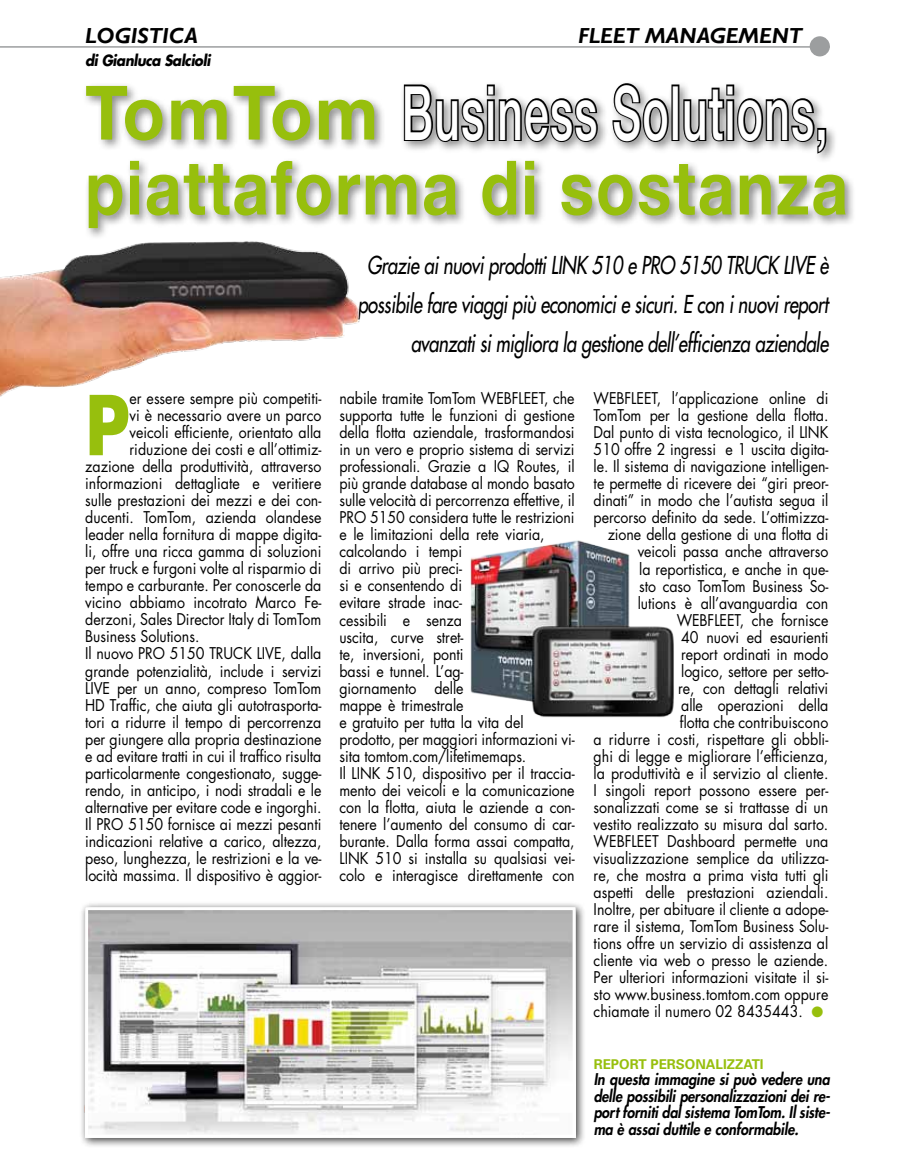
<style>
.page{position:relative;width:915px;height:1170px;background:#fff}
.page>*{position:absolute;margin:0;border:0;box-sizing:border-box;transform-origin:0 0}
.t1{font:700 80.1px "Futura Std";color:#97bf0d;scale:.84 1}
.t2{font:700 75px/74.8px "Helvetica Neue LT Std";letter-spacing:.03em;color:#97bf0d;scale:.93 1}
.t3{font:italic 500 24px/39px "Futura Std";letter-spacing:-.02em;color:#000;text-align:right;scale:.77 1}
.t4{font:italic 700 21.75px "Gill Sans";color:#000}
.t5{font:15.75px/17px "Futura Std";letter-spacing:-.005em;color:#000;scale:.9 1}
.t6{font:italic 800 15.75px/16.5px "Futura Std";letter-spacing:-.005em;color:#000;text-align:justify;scale:.9 1}
.t7{font:italic 700 15px "Futura Std";letter-spacing:-.035em;color:#000;scale:.9 1}
.t8{font:700 13.5px "Univers LT Std";color:#97bf0d}
.s1{font-weight:500;color:#fff}
.s2{color:#97bf0d}
</style>
<div class="page">
<hr style="left:0;top:46px;width:829px;height:2px;background:#9c9e9f">
<div style="left:809px;top:36px;width:20px;height:20px;background:#9c9e9f;border-radius:50%"></div>
<div style="left:79px;top:900px;width:506px;height:247px;background:#000;opacity:.75"></div>
<img style="left:89px;top:911px;width:482px;height:222px">
<div style="left:85px;top:907px;width:490px;height:230px;border:3px solid #fff"></div>
<div style="left:83px;top:80px;width:754px;height:85px;background:#000;opacity:.45"></div>
<svg style="left:402px;top:83px;width:197px;height:60px"></svg>
<svg style="left:610px;top:82px;width:60px;height:62px"></svg>
<div style="left:671px;top:84px;width:8px;height:57px;border:3px solid #000"></div>
<svg style="left:681px;top:83px;width:146px;height:72px"></svg>
<div style="left:85px;top:157px;width:771px;height:83px;background:#000;opacity:.45"></div>
<img style="left:0;top:107px;width:422px;height:290px">
<img style="left:470px;top:540px;width:204px;height:178px">
<h3 class="t4" style="left:85px;top:23px;width:114px">LOGISTICA</h3>
<h3 class="t4" style="left:578px;top:23px;width:225px">FLEET MANAGEMENT</h3>
<p class="t7" style="left:85px;top:50px;width:141px">di Gianluca Salcioli</p>
<h2 class="t2" style="left:85px;top:74px;width:821px">TomTom <span class="s1">Business Solutions, </span>piattaforma di sostanza</h2>
<h1 class="t1" style="left:85px;top:372px;width:55px">P</h1>
<p class="t5" style="left:129px;top:390px;width:214px">er essere sempre più competiti-</p>
<p class="t5" style="left:129px;top:407px;width:215px">vi è necessario avere un parco</p>
<p class="t5" style="left:129px;top:424px;width:214px">veicoli efficiente, orientato alla</p>
<p class="t5" style="left:129px;top:441px;width:215px">riduzione dei costi e all’ottimiz-</p>
<p class="t5" style="left:85px;top:458px;width:264px">zazione della produttività, attraverso</p>
<p class="t5" style="left:85px;top:475px;width:264px">informazioni dettagliate e veritiere</p>
<p class="t5" style="left:85px;top:492px;width:264px">sulle prestazioni dei mezzi e dei con-</p>
<p class="t5" style="left:85px;top:509px;width:264px">ducenti. TomTom, azienda olandese</p>
<p class="t5" style="left:85px;top:526px;width:264px">leader nella fornitura di mappe digita-</p>
<p class="t5" style="left:85px;top:543px;width:264px">li, offre una ricca gamma di soluzioni</p>
<p class="t5" style="left:85px;top:560px;width:264px">per truck e furgoni volte al risparmio di</p>
<p class="t5" style="left:85px;top:577px;width:264px">tempo e carburante. Per conoscerle da</p>
<p class="t5" style="left:85px;top:594px;width:264px">vicino abbiamo incotrato Marco Fe-</p>
<p class="t5" style="left:85px;top:611px;width:264px">derzoni, Sales Director Italy di TomTom</p>
<p class="t5" style="left:85px;top:628px;width:128px">Business Solutions.</p>
<p class="t5" style="left:85px;top:645px;width:264px">Il nuovo PRO 5150 TRUCK LIVE, dalla</p>
<p class="t5" style="left:85px;top:662px;width:264px">grande potenzialità, include i servizi</p>
<p class="t5" style="left:85px;top:679px;width:264px">LIVE per un anno, compreso TomTom</p>
<p class="t5" style="left:85px;top:696px;width:264px">HD Traffic, che aiuta gli autotrasporta-</p>
<p class="t5" style="left:85px;top:713px;width:264px">tori a ridurre il tempo di percorrenza</p>
<p class="t5" style="left:85px;top:730px;width:264px">per giungere alla propria destinazione</p>
<p class="t5" style="left:85px;top:747px;width:264px">e ad evitare tratti in cui il traffico risulta</p>
<p class="t5" style="left:85px;top:764px;width:264px">particolarmente congestionato, sugge-</p>
<p class="t5" style="left:85px;top:781px;width:264px">rendo, in anticipo, i nodi stradali e le</p>
<p class="t5" style="left:85px;top:798px;width:264px">alternative per evitare code e ingorghi.</p>
<p class="t5" style="left:85px;top:815px;width:264px">Il PRO 5150 fornisce ai mezzi pesanti</p>
<p class="t5" style="left:85px;top:832px;width:264px">indicazioni relative a carico, altezza,</p>
<p class="t5" style="left:85px;top:849px;width:264px">peso, lunghezza, le restrizioni e la ve-</p>
<p class="t5" style="left:85px;top:866px;width:264px">locità massima. Il dispositivo è aggior-</p>
<h3 class="t3" style="left:357px;top:246px;width:612px">Grazie ai nuovi prodotti LINK 510 e PRO 5150 TRUCK LIVE è possibile fare viaggi più economici e sicuri. E con i nuovi report avanzati si migliora la gestione dell’efficienza aziendale</h3>
<p class="t5" style="left:339px;top:390px;width:263px">nabile tramite TomTom WEBFLEET, che supporta tutte le funzioni di gestione della flotta aziendale, trasformandosi in un vero e proprio sistema di servizi professionali. Grazie a IQ Routes, il più grande database al mondo basato sulle velocità di percorrenza effettive, il<br>PRO 5150 considera tutte le restrizioni e le limitazioni della rete viaria, calcolando i tempi<br>di arrivo più preci-<br>si e consentendo di<br>evitare strade inac-<br>cessibili e senza<br>uscita, curve stret-<br>te, inversioni, ponti<br>bassi e tunnel. L’ag-<br>giornamento delle<br>mappe è trimestrale<br>e gratuito per tutta la vita del prodotto, per maggiori informazioni vi&shy;sita tomtom.com/lifetimemaps.<br>Il LINK 510, dispositivo per il traccia&shy;mento dei veicoli e la comunicazione con la flotta, aiuta le aziende a con&shy;tenere l’aumento del consumo di car&shy;burante. Dalla forma assai compatta,<br>LINK 510 si installa su qualsiasi vei&shy;colo e interagisce direttamente con</p>
<p class="t5" style="left:593px;top:390px;width:262px">WEBFLEET, l’applicazione online di</p>
<p class="t5" style="left:593px;top:407px;width:262px">TomTom per la gestione della flotta.</p>
<p class="t5" style="left:593px;top:424px;width:262px">Dal punto di vista tecnologico, il LINK</p>
<p class="t5" style="left:593px;top:441px;width:262px">510 offre 2 ingressi e 1 uscita digita-</p>
<p class="t5" style="left:593px;top:458px;width:262px">le. Il sistema di navigazione intelligen-</p>
<p class="t5" style="left:593px;top:475px;width:262px">te permette di ricevere dei “giri preor-</p>
<p class="t5" style="left:593px;top:492px;width:262px">dinati” in modo che l’autista segua il</p>
<p class="t5" style="left:593px;top:509px;width:262px">percorso definito da sede. L’ottimizza-</p>
<p class="t5" style="left:607px;top:526px;width:247px">zione della gestione di una flotta di</p>
<p class="t5" style="left:637px;top:543px;width:213px">veicoli passa anche attraverso</p>
<p class="t5" style="left:639px;top:560px;width:212px">la reportistica, e anche in que-</p>
<p class="t5" style="left:639px;top:577px;width:212px">sto caso TomTom Business So-</p>
<p class="t5" style="left:637px;top:594px;width:213px">lutions è all’avanguardia con</p>
<p class="t5" style="left:676px;top:611px;width:170px">WEBFLEET, che fornisce</p>
<p class="t5" style="left:681px;top:628px;width:165px">40 nuovi ed esaurienti</p>
<p class="t5" style="left:681px;top:645px;width:165px">report ordinati in modo</p>
<p class="t5" style="left:681px;top:662px;width:165px">logico, settore per setto-</p>
<p class="t5" style="left:678px;top:679px;width:168px">re, con dettagli relativi</p>
<p class="t5" style="left:681px;top:696px;width:165px">alle operazioni della</p>
<p class="t5" style="left:679px;top:713px;width:167px">flotta che contribuiscono</p>
<p class="t5" style="left:593px;top:730px;width:262px">a ridurre i costi, rispettare gli obbli-</p>
<p class="t5" style="left:593px;top:747px;width:262px">ghi di legge e migliorare l’efficienza,</p>
<p class="t5" style="left:593px;top:764px;width:262px">la produttività e il servizio al cliente.</p>
<p class="t5" style="left:593px;top:781px;width:262px">I singoli report possono essere per-</p>
<p class="t5" style="left:593px;top:798px;width:262px">sonalizzati come se si trattasse di un</p>
<p class="t5" style="left:593px;top:815px;width:262px">vestito realizzato su misura dal sarto.</p>
<p class="t5" style="left:593px;top:832px;width:262px">WEBFLEET Dashboard permette una</p>
<p class="t5" style="left:593px;top:849px;width:262px">visualizzazione semplice da utilizza-</p>
<p class="t5" style="left:593px;top:866px;width:262px">re, che mostra a prima vista tutti gli</p>
<p class="t5" style="left:593px;top:883px;width:262px">aspetti delle prestazioni aziendali.</p>
<p class="t5" style="left:593px;top:900px;width:262px">Inoltre, per abituare il cliente a adope-</p>
<p class="t5" style="left:593px;top:917px;width:262px">rare il sistema, TomTom Business Solu-</p>
<p class="t5" style="left:593px;top:934px;width:262px">tions offre un servizio di assistenza al</p>
<p class="t5" style="left:593px;top:951px;width:262px">cliente via web o presso le aziende.</p>
<p class="t5" style="left:593px;top:968px;width:262px">Per ulteriori informazioni visitate il si-</p>
<p class="t5" style="left:593px;top:985px;width:262px">sto www.business.tomtom.com oppure</p>
<p class="t5" style="left:593px;top:1002px;width:257px">chiamate il numero 02 8435443. <span class="s2">●</span></p>
<p class="t8" style="left:593px;top:1055px;width:171px">REPORT PERSONALIZZATI</p>
<p class="t6" style="left:593px;top:1071px;width:264px">In questa immagine si può vedere una delle possibili personalizzazioni dei re&shy;port forniti dal sistema TomTom. Il siste&shy;ma è assai duttile e conformabile.</p>
</div>
